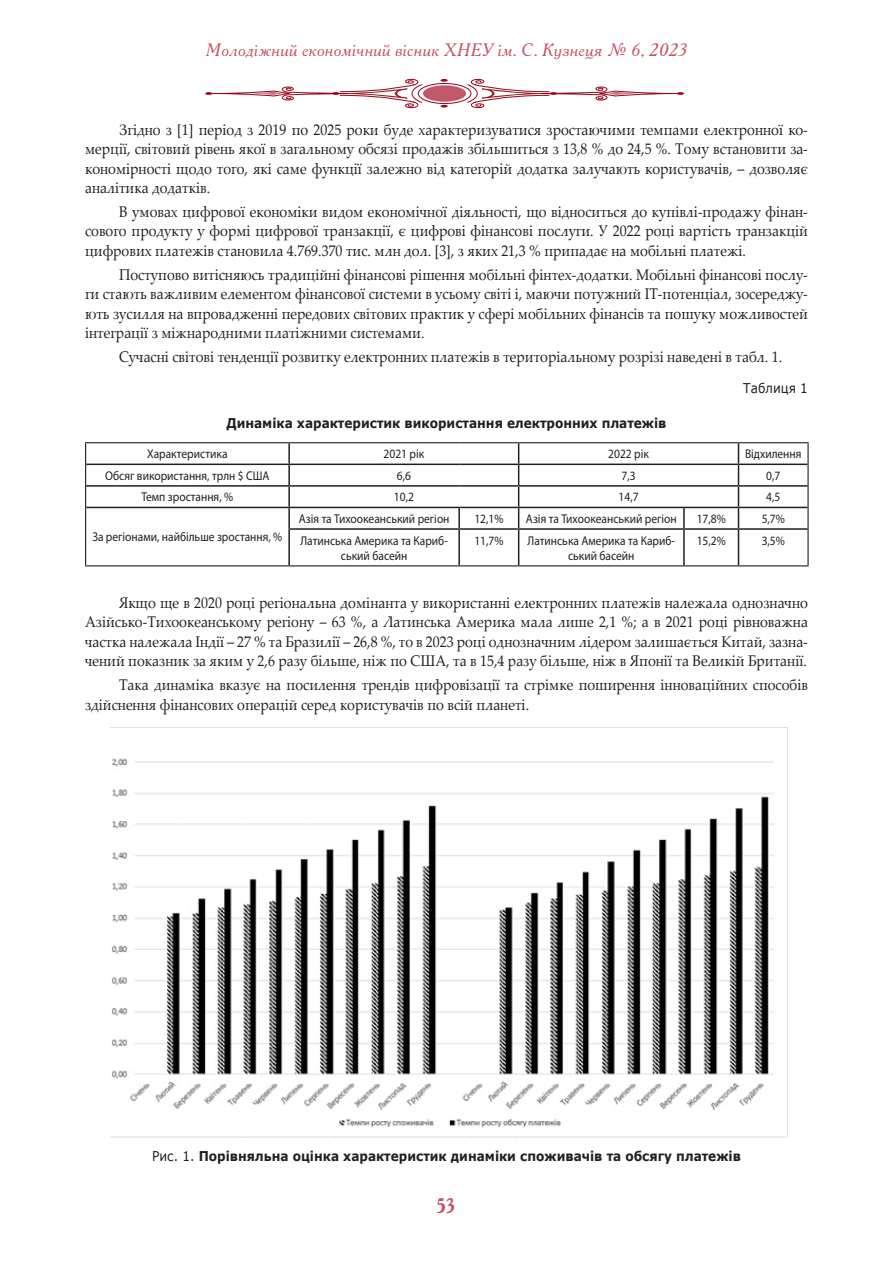
<style>
.page{position:relative;width:893px;height:1263px;background:#fff}
.page>*{position:absolute;margin:0;border:0;box-sizing:border-box;transform-origin:0 0}
.t1{font:700 21px "Academy C";color:#c55064;scale:.9 1}
.t2{font:italic 18px "Academy C";color:#c55064}
.ТЕКСТ{font:15.45px/19.5px "Palatino Linotype";color:#231f20;text-align:justify;scale:.9 1}
.ТЕКСТ-2{font:700 13.5px "Verdana";color:#231f20;scale:.9 1}
.ТЕКСТ-3{font:13.5px "Verdana";color:#231f20;scale:.9 1}
.ТЕКСТ-4{font:12.75px/15.3px "Myriad Pro";color:#231f20;text-align:center;scale:.9 1}
.s1{font-weight:400}
</style>
<div class="page">
<div style="left:418px;top:83px;width:53px;height:21px;border:1px solid #96051a;border-radius:50%"></div>
<div style="left:423px;top:85px;width:43px;height:17px;background:#c25769;border-radius:50%"></div>
<svg style="left:441px;top:79px;width:7px;height:3px"></svg>
<svg style="left:441px;top:105px;width:7px;height:3px"></svg>
<svg style="left:467px;top:78px;width:217px;height:31px"></svg>
<svg style="left:205px;top:78px;width:218px;height:31px"></svg>
<hr style="left:288px;top:443px;width:2px;height:21px;background:#231f20">
<hr style="left:86px;top:464px;width:203px;height:1px;background:#231f20">
<hr style="left:289px;top:464px;width:170px;height:1px;background:#231f20">
<hr style="left:288px;top:465px;width:2px;height:20px;background:#231f20">
<hr style="left:459px;top:464px;width:60px;height:1px;background:#231f20">
<hr style="left:519px;top:464px;width:165px;height:1px;background:#231f20">
<hr style="left:684px;top:464px;width:54px;height:1px;background:#231f20">
<hr style="left:738px;top:464px;width:69px;height:1px;background:#231f20">
<hr style="left:86px;top:485px;width:203px;height:2px;background:#231f20">
<hr style="left:289px;top:485px;width:170px;height:2px;background:#231f20">
<hr style="left:288px;top:487px;width:2px;height:20px;background:#231f20">
<hr style="left:459px;top:485px;width:60px;height:2px;background:#231f20">
<hr style="left:519px;top:485px;width:165px;height:2px;background:#231f20">
<hr style="left:684px;top:485px;width:54px;height:2px;background:#231f20">
<hr style="left:738px;top:485px;width:69px;height:2px;background:#231f20">
<hr style="left:86px;top:507px;width:203px;height:1px;background:#231f20">
<hr style="left:289px;top:507px;width:170px;height:1px;background:#231f20">
<hr style="left:288px;top:508px;width:2px;height:20px;background:#231f20">
<hr style="left:459px;top:507px;width:60px;height:1px;background:#231f20">
<hr style="left:458px;top:508px;width:2px;height:20px;background:#231f20">
<hr style="left:519px;top:507px;width:165px;height:1px;background:#231f20">
<svg style="left:518px;top:443px;width:1px;height:85px"></svg>
<hr style="left:684px;top:507px;width:54px;height:1px;background:#231f20">
<hr style="left:683px;top:508px;width:2px;height:20px;background:#231f20">
<hr style="left:738px;top:507px;width:69px;height:1px;background:#231f20">
<svg style="left:738px;top:443px;width:1px;height:85px"></svg>
<hr style="left:288px;top:528px;width:171px;height:2px;background:#231f20">
<hr style="left:288px;top:530px;width:2px;height:35px;background:#231f20">
<hr style="left:459px;top:528px;width:60px;height:2px;background:#231f20">
<hr style="left:458px;top:530px;width:2px;height:35px;background:#231f20">
<hr style="left:519px;top:528px;width:165px;height:2px;background:#231f20">
<hr style="left:518px;top:530px;width:1px;height:35px;background:#231f20">
<hr style="left:684px;top:528px;width:54px;height:2px;background:#231f20">
<hr style="left:683px;top:530px;width:2px;height:35px;background:#231f20">
<hr style="left:738px;top:528px;width:69px;height:2px;background:#231f20">
<hr style="left:738px;top:530px;width:1px;height:35px;background:#231f20">
<hr style="left:85px;top:442px;width:204px;height:1px;background:#231f20">
<hr style="left:289px;top:442px;width:170px;height:1px;background:#231f20">
<hr style="left:459px;top:442px;width:60px;height:1px;background:#231f20">
<hr style="left:519px;top:442px;width:165px;height:1px;background:#231f20">
<hr style="left:684px;top:442px;width:54px;height:1px;background:#231f20">
<hr style="left:738px;top:442px;width:71px;height:1px;background:#231f20">
<hr style="left:807px;top:443px;width:2px;height:21px;background:#231f20">
<hr style="left:807px;top:464px;width:2px;height:22px;background:#231f20">
<hr style="left:807px;top:486px;width:2px;height:21px;background:#231f20">
<svg style="left:85px;top:443px;width:1px;height:86px"></svg>
<hr style="left:807px;top:507px;width:2px;height:22px;background:#231f20">
<hr style="left:85px;top:529px;width:1px;height:36px;background:#231f20">
<hr style="left:807px;top:529px;width:2px;height:36px;background:#231f20">
<hr style="left:85px;top:565px;width:204px;height:1px;background:#231f20">
<hr style="left:289px;top:565px;width:170px;height:1px;background:#231f20">
<hr style="left:459px;top:565px;width:60px;height:1px;background:#231f20">
<hr style="left:519px;top:565px;width:165px;height:1px;background:#231f20">
<hr style="left:684px;top:565px;width:54px;height:1px;background:#231f20">
<hr style="left:738px;top:565px;width:71px;height:1px;background:#231f20">
<img style="left:111px;top:727px;width:676px;height:411px">
<p class="t2" style="left:206px;top:39px;width:483px">Молодіжний економічний вісник ХНЕУ ім. С. Кузнеця № 6, 2023</p>
<p class="ТЕКСТ" style="left:85px;top:119px;width:805px;text-indent:34px">Згідно з [1] період з 2019 по 2025 роки буде характеризуватися зростаючими темпами електронної ко&shy;мерції, світовий рівень якої в загальному обсязі продажів збільшиться з 13,8 % до 24,5 %. Тому встановити за&shy;кономірності щодо того, які саме функції залежно від категорій додатка залучають користувачів, – дозволяє аналітика додатків.</p>
<p class="ТЕКСТ" style="left:85px;top:201px;width:805px;text-indent:34px">В умовах цифрової економіки видом економічної діяльності, що відноситься до купівлі-продажу фінан&shy;сового продукту у формі цифрової транзакції, є цифрові фінансові послуги. У 2022 році вартість транзакцій цифрових платежів становила 4.769.370 тис. млн дол. [3], з яких 21,3 % припадає на мобільні платежі.</p>
<p class="ТЕКСТ" style="left:85px;top:264px;width:805px;text-indent:34px">Поступово витісняюсь традиційні фінансові рішення мобільні фінтех-додатки. Мобільні фінансові послу&shy;ги стають важливим елементом фінансової системи в усьому світі і, маючи потужний ІТ-потенціал, зосереджу&shy;ють зусилля на впровадженні передових світових практик у сфері мобільних фінансів та пошуку можливостей інтеграції з міжнародними платіжними системами.</p>
<p class="ТЕКСТ" style="left:119px;top:346px;width:738px">Сучасні світові тенденції розвитку електронних платежів в територіальному розрізі наведені в табл. 1.</p>
<p class="ТЕКСТ-3" style="left:743px;top:378px;width:73px">Таблиця 1</p>
<p class="ТЕКСТ-2" style="left:226px;top:413px;width:490px">Динаміка характеристик використання електронних платежів</p>
<p class="ТЕКСТ-4" style="left:147px;top:446px;width:91px">Характеристика</p>
<p class="ТЕКСТ-4" style="left:384px;top:446px;width:47px">2021 рік</p>
<p class="ТЕКСТ-4" style="left:608px;top:446px;width:47px">2022 рік</p>
<p class="ТЕКСТ-4" style="left:745px;top:446px;width:64px">Відхилення</p>
<p class="ТЕКСТ-4" style="left:105px;top:468px;width:184px">Обсяг використання, трлн $ США</p>
<p class="ТЕКСТ-4" style="left:397px;top:468px;width:17px">6,6</p>
<p class="ТЕКСТ-4" style="left:621px;top:468px;width:17px">7,3</p>
<p class="ТЕКСТ-4" style="left:766px;top:468px;width:17px">0,7</p>
<p class="ТЕКСТ-4" style="left:142px;top:489px;width:103px">Темп зростання, %</p>
<p class="ТЕКСТ-4" style="left:394px;top:489px;width:24px">10,2</p>
<p class="ТЕКСТ-4" style="left:619px;top:489px;width:24px">14,7</p>
<p class="ТЕКСТ-4" style="left:766px;top:489px;width:17px">4,5</p>
<p class="ТЕКСТ-4" style="left:92px;top:529px;width:213px">За регіонами, найбільше зростання, %</p>
<p class="ТЕКСТ-4" style="left:299px;top:511px;width:169px">Азія та Тихоокеанський регіон</p>
<p class="ТЕКСТ-4" style="left:474px;top:511px;width:34px">12,1%</p>
<p class="ТЕКСТ-4" style="left:526px;top:511px;width:169px">Азія та Тихоокеанський регіон</p>
<p class="ТЕКСТ-4" style="left:697px;top:511px;width:34px">17,8%</p>
<p class="ТЕКСТ-4" style="left:762px;top:511px;width:27px">5,7%</p>
<p class="ТЕКСТ-4" style="left:300px;top:532px;width:165px">Латинська Америка та Кариб&shy;ський басейн</p>
<p class="ТЕКСТ-4" style="left:474px;top:532px;width:34px">11,7%</p>
<p class="ТЕКСТ-4" style="left:528px;top:532px;width:165px">Латинська Америка та Кариб&shy;ський басейн</p>
<p class="ТЕКСТ-4" style="left:697px;top:532px;width:34px">15,2%</p>
<p class="ТЕКСТ-4" style="left:762px;top:532px;width:27px">3,5%</p>
<p class="ТЕКСТ" style="left:85px;top:592px;width:805px;text-indent:34px">Якщо ще в 2020 році регіональна домінанта у використанні електронних платежів належала однозначно Азійсько-Тихоокеанському регіону – 63 %, а Латинська Америка мала лише 2,1 %; а в 2021 році рівноважна частка належала Індії – 27 % та Бразилії – 26,8 %, то в 2023 році однозначним лідером залишається Китай, зазна&shy;чений показник за яким у 2,6 разу більше, ніж по США, та в 15,4 разу більше, ніж в Японії та Великій Британії.</p>
<p class="ТЕКСТ" style="left:85px;top:675px;width:805px;text-indent:34px">Така динаміка вказує на посилення трендів цифровізації та стрімке поширення інноваційних способів здійснення фінансових операцій серед користувачів по всій планеті.</p>
<p class="ТЕКСТ-2" style="left:152px;top:1146px;width:656px"><span class="s1">Рис. 1.</span> Порівняльна оцінка характеристик динаміки споживачів та обсягу платежів</p>
<h1 class="t1" style="left:436px;top:1192px;width:22px">53</h1>
</div>
